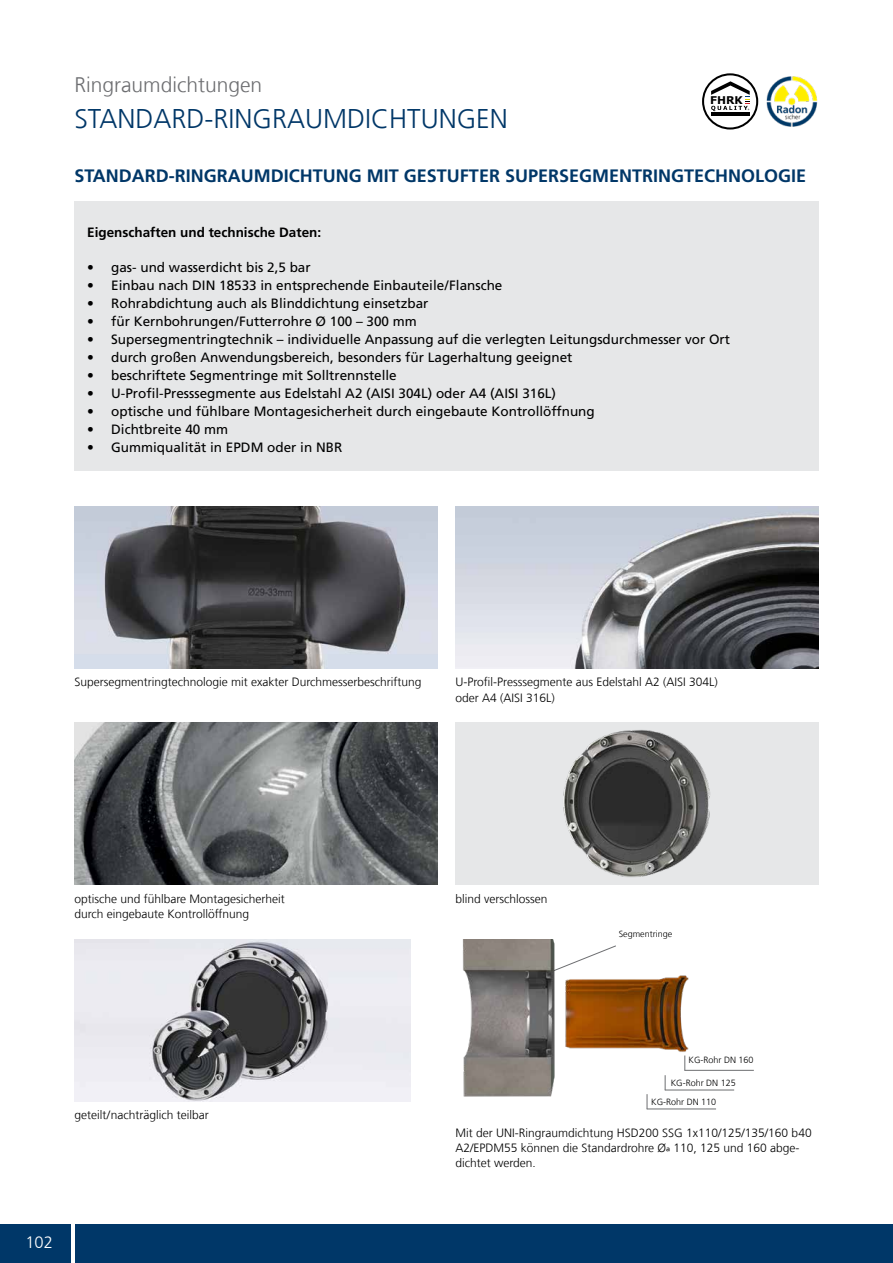
<style>
.page{position:relative;width:893px;height:1263px;background:#fff}
.page>*{position:absolute;margin:0;border:0;box-sizing:border-box;transform-origin:0 0}
.t1{font:300 27px "Frutigerfor Hauff";color:#003768}
.t2{font:300 21px "Frutigerfor Hauff";color:#6d6e71}
.t3{font:700 18px "Frutigerfor Hauff";color:#003768}
.t4{font:300 16.5px "Frutigerfor Hauff";color:#fff}
.t5{font:13.5px "Frutigerfor Hauff";color:#000}
.t6{font:700 13.5px "Frutigerfor Hauff";color:#000}
.t7{font:300 12px/15px "Frutigerfor Hauff";color:#000}
.t8{font:700 10.8px "Verdana";color:#000}
.t9{font:300 9px "Frutigerfor Hauff";color:#000}
</style>
<div class="page">
<div style="left:74px;top:201px;width:745px;height:269px;background:#e6e7e8"></div>
<div style="left:455px;top:722px;width:364px;height:162px;background:#e6e7e8"></div>
<img style="left:74px;top:939px;width:336px;height:162px">
<img style="left:74px;top:506px;width:363px;height:162px">
<img style="left:455px;top:506px;width:364px;height:162px">
<img style="left:74px;top:722px;width:363px;height:162px">
<img style="left:563px;top:730px;width:147px;height:147px">
<hr style="left:647px;top:1108px;width:69px;height:1px;background:#6d6e71">
<hr style="left:665px;top:1090px;width:69px;height:1px;background:#6d6e71">
<hr style="left:684px;top:1070px;width:70px;height:1px;background:#6d6e71">
<img style="left:462px;top:939px;width:231px;height:163px">
<div style="left:0;top:1225px;width:893px;height:38px;background:#003768"></div>
<hr style="left:71px;top:1213px;width:3px;height:50px;background:#fff">
<svg style="left:702px;top:73px;width:56px;height:57px"></svg>
<img style="left:766px;top:76px;width:52px;height:51px">
<h2 class="t2" style="left:74px;top:72px;width:189px">Ringraumdichtungen</h2>
<h1 class="t1" style="left:74px;top:102px;width:435px">STANDARD-RINGRAUMDICHTUNGEN</h1>
<p class="t8" style="left:710px;top:93px;width:34px">FHRK</p>
<h3 class="t3" style="left:74px;top:165px;width:733px">STANDARD-RINGRAUMDICHTUNG MIT GESTUFTER SUPERSEGMENTRINGTECHNOLOGIE</h3>
<p class="t6" style="left:87px;top:224px;width:236px">Eigenschaften und technische Daten:</p>
<p class="t5" style="left:87px;top:259px;width:225px">• gas- und wasserdicht bis 2,5 bar</p>
<p class="t5" style="left:87px;top:277px;width:417px">• Einbau nach DIN 18533 in entsprechende Einbauteile/Flansche</p>
<p class="t5" style="left:87px;top:295px;width:343px">• Rohrabdichtung auch als Blinddichtung einsetzbar</p>
<p class="t5" style="left:87px;top:313px;width:331px">• für Kernbohrungen/Futterrohre Ø 100 – 300 mm</p>
<p class="t5" style="left:87px;top:331px;width:644px">• Supersegmentringtechnik – individuelle Anpassung auf die verlegten Leitungsdurchmesser vor Ort</p>
<p class="t5" style="left:87px;top:349px;width:487px">• durch großen Anwendungsbereich, besonders für Lagerhaltung geeignet</p>
<p class="t5" style="left:87px;top:367px;width:311px">• beschriftete Segmentringe mit Solltrennstelle</p>
<p class="t5" style="left:87px;top:385px;width:470px">• U-Profil-Presssegmente aus Edelstahl A2 (AISI 304L) oder A4 (AISI 316L)</p>
<p class="t5" style="left:87px;top:403px;width:509px">• optische und fühlbare Montagesicherheit durch eingebaute Kontrollöffnung</p>
<p class="t5" style="left:87px;top:421px;width:143px">• Dichtbreite 40 mm</p>
<p class="t5" style="left:87px;top:439px;width:257px">• Gummiqualität in EPDM oder in NBR</p>
<p class="t7" style="left:74px;top:675px;width:348px">Supersegmentringtechnologie mit exakter Durchmesserbeschriftung</p>
<p class="t7" style="left:455px;top:675px;width:264px">U-Profil-Presssegmente aus Edelstahl A2 (AISI 304L) oder A4 (AISI 316L)</p>
<p class="t7" style="left:74px;top:891px;width:212px">optische und fühlbare Montagesicherheit durch eingebaute Kontrollöffnung</p>
<p class="t7" style="left:455px;top:891px;width:94px">blind verschlossen</p>
<p class="t9" style="left:619px;top:929px;width:55px">Segmentringe</p>
<p class="t7" style="left:74px;top:1107px;width:136px">geteilt/nachträglich teilbar</p>
<p class="t4" style="left:25px;top:1232px;width:29px">102</p>
<p class="t9" style="left:688px;top:1054px;width:67px">KG-Rohr DN 160</p>
<p class="t9" style="left:671px;top:1077px;width:67px">KG-Rohr DN 125</p>
<p class="t9" style="left:651px;top:1096px;width:67px">KG-Rohr DN 110</p>
<p class="t7" style="left:455px;top:1125px;width:358px">Mit der UNI-Ringraumdichtung HSD200 SSG 1x110/125/135/160 b40<br>A2/EPDM55 können die Standardrohre Øª 110, 125 und 160 abge&shy;dichtet werden.</p>
</div>
